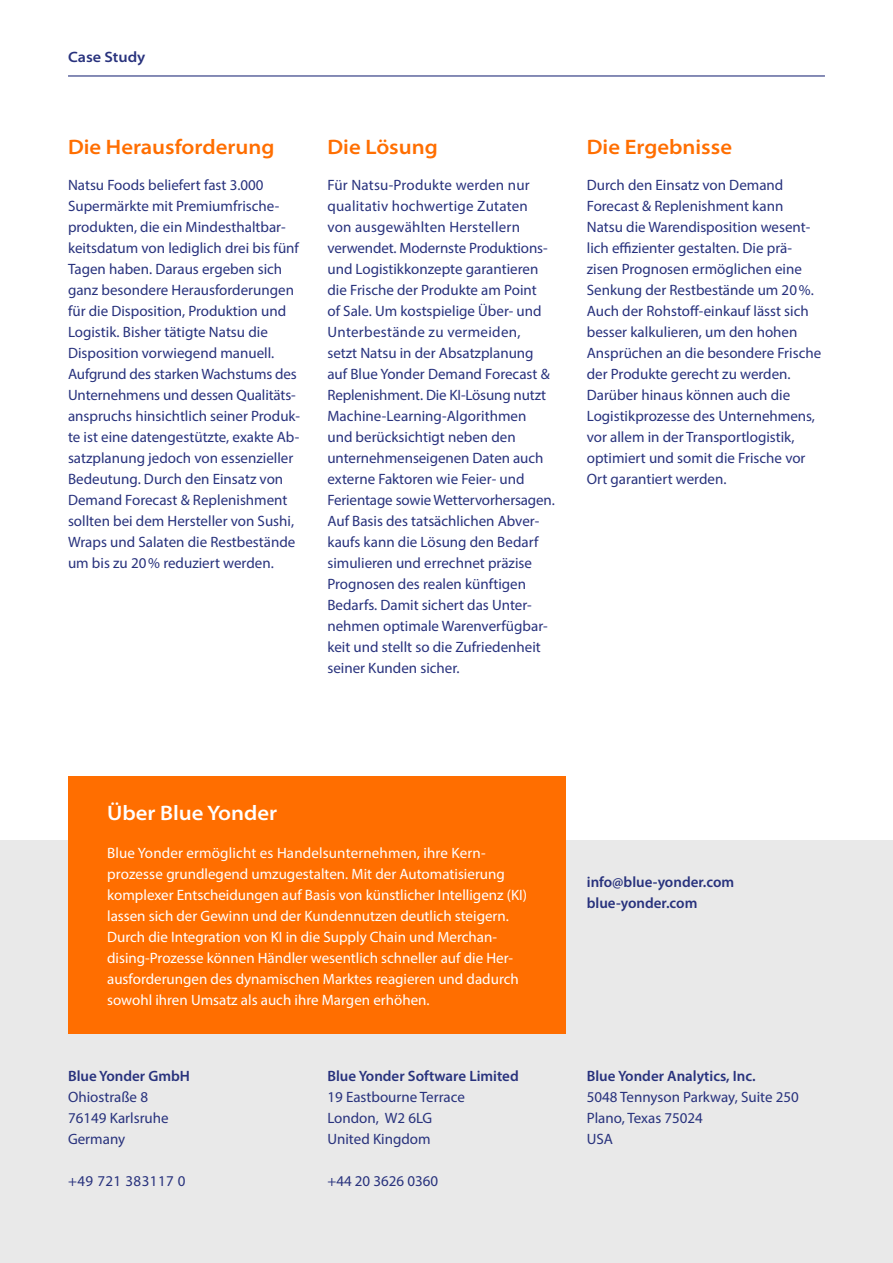
<style>
.page{position:relative;width:893px;height:1263px;background:#fff}
.page>*{position:absolute;margin:0;border:0;box-sizing:border-box;transform-origin:0 0}
.t1{font:600 semi-expanded 21px "Myriad Pro";color:#ff6e00}
.t2{font:600 semi-expanded 21px "Myriad Pro";color:#fff}
.t3{font:15px/21px "Myriad Pro";color:#28327d}
.t4{font:15px/21px "Myriad Pro";color:#fff}
.t5{font:600 15px/21px "Myriad Pro";color:#28327d}
.t6{font:15px "Myriad Pro";letter-spacing:.03em;color:#28327d}
.t7{font:600 semi-expanded 15px "Myriad Pro";color:#28327d}
</style>
<div class="page">
<div style="left:0;top:841px;width:893px;height:422px;background:#e9e9e9"></div>
<hr style="left:68px;top:75px;width:757px;height:2px;background:#28327d">
<div style="left:68px;top:776px;width:498px;height:257px;background:#ff6e00"></div>
<p class="t7" style="left:68px;top:49px;width:79px">Case Study</p>
<h1 class="t1" style="left:68px;top:135px;width:208px">Die Herausforderung</h1>
<p class="t3" style="left:68px;top:174px;width:234px">Natsu Foods beliefert fast 3.000<br>Supermärkte mit Premiumfrische&shy;produkten, die ein Mindesthaltbar&shy;keitsdatum von lediglich drei bis fünf Tagen haben. Daraus ergeben sich ganz besondere Herausforderungen für die Disposition, Produktion und Logistik. Bisher tätigte Natsu die Disposition vorwiegend manuell.<br>Aufgrund des starken Wachstums des Unternehmens und dessen Qualitäts&shy;anspruchs hinsichtlich seiner Produk&shy;te ist eine datengestützte, exakte Ab&shy;satzplanung jedoch von essenzieller Bedeutung. Durch den Einsatz von Demand Forecast &amp; Replenishment sollten bei dem Hersteller von Sushi, Wraps und Salaten die Restbestände um bis zu 20% reduziert werden.</p>
<h1 class="t1" style="left:327px;top:135px;width:112px">Die Lösung</h1>
<p class="t3" style="left:327px;top:174px;width:229px">Für Natsu-Produkte werden nur qualitativ hochwertige Zutaten von ausgewählten Herstellern verwendet. Modernste Produktions&shy;und Logistikkonzepte garantieren die Frische der Produkte am Point<br>of Sale. Um kostspielige Über- und Unterbestände zu vermeiden,<br>setzt Natsu in der Absatzplanung auf Blue Yonder Demand Forecast &amp; Replenishment. Die KI-Lösung nutzt Machine-Learning-Algorithmen und berücksichtigt neben den unternehmenseigenen Daten auch externe Faktoren wie Feier- und Ferientage sowie Wettervorhersagen.<br>Auf Basis des tatsächlichen Abver&shy;kaufs kann die Lösung den Bedarf simulieren und errechnet präzise Prognosen des realen künftigen Bedarfs. Damit sichert das Unter&shy;nehmen optimale Warenverfügbar&shy;keit und stellt so die Zufriedenheit seiner Kunden sicher.</p>
<h1 class="t1" style="left:587px;top:135px;width:147px">Die Ergebnisse</h1>
<p class="t3" style="left:587px;top:174px;width:236px">Durch den Einsatz von Demand Forecast &amp; Replenishment kann Natsu die Warendisposition wesent&shy;lich effizienter gestalten. Die prä&shy;zisen Prognosen ermöglichen eine Senkung der Restbestände um 20%.<br>Auch der Rohstoff-einkauf lässt sich besser kalkulieren, um den hohen Ansprüchen an die besondere Frische der Produkte gerecht zu werden.<br>Darüber hinaus können auch die Logistikprozesse des Unternehmens, vor allem in der Transportlogistik, optimiert und somit die Frische vor Ort garantiert werden.</p>
<h1 class="t2" style="left:107px;top:801px;width:171px">Über Blue Yonder</h1>
<p class="t4" style="left:107px;top:842px;width:421px">Blue Yonder ermöglicht es Handelsunternehmen, ihre Kern&shy;prozesse grundlegend umzugestalten. Mit der Automatisierung komplexer Entscheidungen auf Basis von künstlicher Intelligenz (KI) lassen sich der Gewinn und der Kundennutzen deutlich steigern.<br>Durch die Integration von KI in die Supply Chain und Merchan&shy;dising-Prozesse können Händler wesentlich schneller auf die Her&shy;ausforderungen des dynamischen Marktes reagieren und dadurch sowohl ihren Umsatz als auch ihre Margen erhöhen.</p>
<p class="t5" style="left:68px;top:1065px;width:123px">Blue Yonder GmbH</p>
<p class="t3" style="left:68px;top:1087px;width:102px">Ohiostraße 8<br>76149 Karlsruhe<br>Germany</p>
<p class="t6" style="left:68px;top:1172px;width:119px">+49 721 383117 0</p>
<p class="t5" style="left:327px;top:1065px;width:193px">Blue Yonder Software Limited</p>
<p class="t3" style="left:327px;top:1087px;width:139px">19 Eastbourne Terrace<br>London, W2 6LG<br>United Kingdom</p>
<p class="t3" style="left:327px;top:1171px;width:112px">+44 20 3626 0360</p>
<p class="t5" style="left:587px;top:871px;width:149px">info@blue-yonder.com blue-yonder.com</p>
<p class="t5" style="left:587px;top:1065px;width:170px">Blue Yonder Analytics, Inc.</p>
<p class="t3" style="left:587px;top:1087px;width:214px">5048 Tennyson Parkway, Suite 250<br>Plano, Texas 75024<br>USA</p>
</div>
